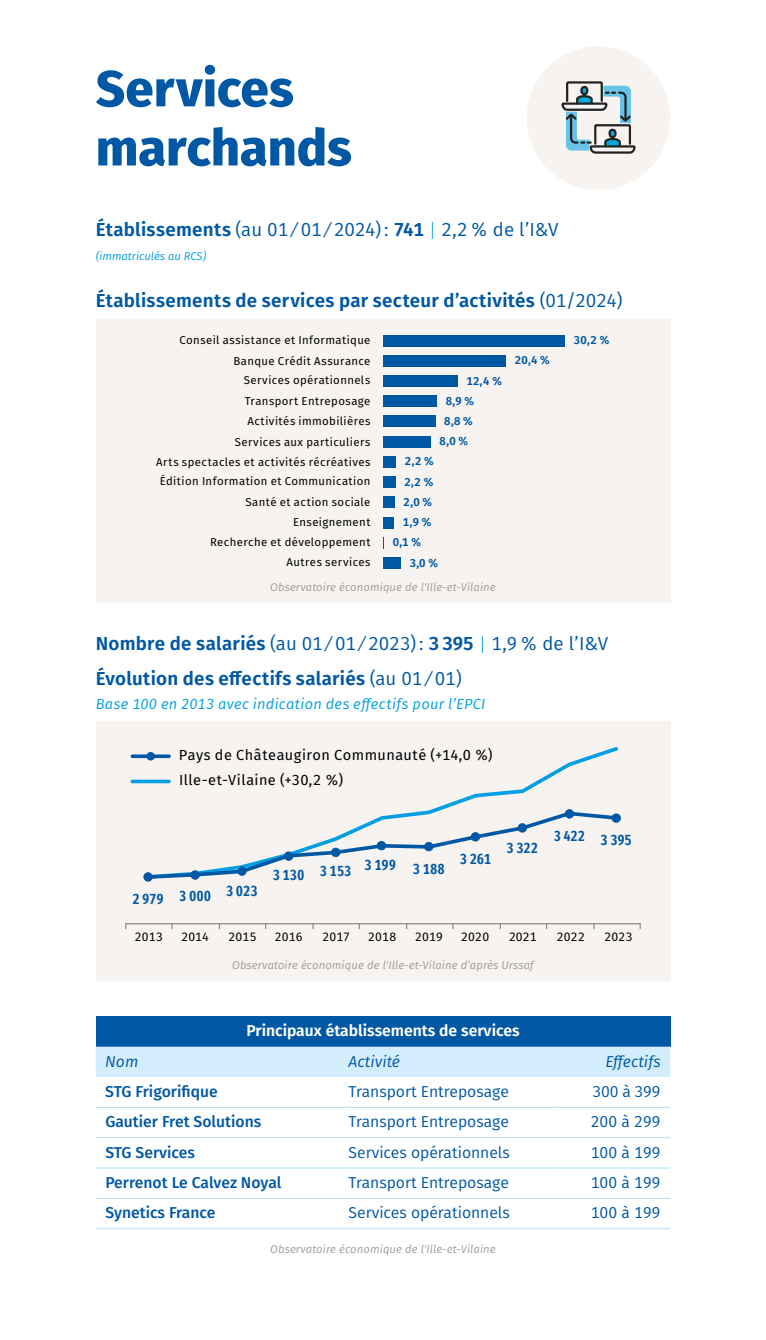
<style>
.page{position:relative;width:766px;height:1340px;background:#fff}
.page>*{position:absolute;margin:0;border:0;box-sizing:border-box;transform-origin:0 0}
.t1{font:800 50.62px/59.2px "Fira Sans";color:#0058a5}
.t2{font:600 18.9px/35.3px "Fira Sans";letter-spacing:.015em;color:#0058a5}
.t3{font:18.9px "Fira Sans";letter-spacing:-.005em;color:#0058a5}
.t4{font:15.75px "Fira Sans";color:#0058a5}
.t5{font:500 15.75px "Fira Sans";color:#0058a5}
.t6{font:600 15.75px "Fira Sans";color:#fff}
.t7{font:italic 15.75px "Fira Sans";color:#0058a5}
.t8{font:14.62px/25.2px "Fira Sans";letter-spacing:.035em;color:#010202}
.t9{font:italic 14.62px "Fira Sans";letter-spacing:.025em;color:#009fe3}
.t10{font:600 14.62px "Fira Sans Compressed";letter-spacing:.035em;color:#0058a5}
.t11{font:12.15px "Fira Sans";letter-spacing:.02em;color:#010202}
.t12{font:11.47px "Fira Sans";letter-spacing:.035em;color:#010202}
.t13{font:600 11.47px "Fira Sans";color:#0058a5}
.t14{font:italic 11.25px "Fira Sans";letter-spacing:.01em;color:#9d9d9c}
.t15{font:italic 11.25px "Fira Sans";color:#009fe3}
.s1{font-weight:600}
.s2{font-weight:300;color:#009fe3}
.s3{font-weight:400}
</style>
<div class="page">
<div style="left:526px;top:46px;width:144px;height:144px;background:#f7f3f0;border-radius:50%"></div>
<div style="left:96px;top:319px;width:574px;height:283px;background:#f7f3f0"></div>
<div style="left:383px;top:335px;width:181px;height:11px;background:#0058a5"></div>
<div style="left:383px;top:355px;width:122px;height:11px;background:#0058a5"></div>
<div style="left:383px;top:375px;width:74px;height:11px;background:#0058a5"></div>
<div style="left:383px;top:395px;width:53px;height:12px;background:#0058a5"></div>
<div style="left:383px;top:416px;width:52px;height:11px;background:#0058a5"></div>
<div style="left:383px;top:436px;width:47px;height:11px;background:#0058a5"></div>
<div style="left:383px;top:557px;width:17px;height:11px;background:#0058a5"></div>
<div style="left:383px;top:456px;width:12px;height:11px;background:#0058a5"></div>
<div style="left:383px;top:476px;width:12px;height:12px;background:#0058a5"></div>
<div style="left:383px;top:517px;width:10px;height:11px;background:#0058a5"></div>
<div style="left:383px;top:496px;width:11px;height:12px;background:#0058a5"></div>
<div style="left:96px;top:721px;width:574px;height:259px;background:#f7f3f0"></div>
<svg style="left:146px;top:747px;width:472px;height:62px"></svg>
<hr style="left:125px;top:923px;width:515px;height:1px;background:#888989">
<svg style="left:143px;top:809px;width:477px;height:72px"></svg>
<svg style="left:131px;top:754px;width:40px;height:4px"></svg>
<svg style="left:131px;top:779px;width:40px;height:4px"></svg>
<div style="left:146px;top:752px;width:9px;height:8px;background:#0058a5;border-radius:50%"></div>
<div style="left:96px;top:1016px;width:574px;height:30px;background:#0058a5"></div>
<div style="left:96px;top:1046px;width:574px;height:31px;background:#d4edfc"></div>
<hr style="left:96px;top:1106px;width:252px;height:1px;background:#afdff9">
<hr style="left:348px;top:1106px;width:209px;height:1px;background:#afdff9">
<hr style="left:557px;top:1106px;width:113px;height:1px;background:#afdff9">
<hr style="left:96px;top:1137px;width:252px;height:1px;background:#afdff9">
<hr style="left:348px;top:1137px;width:209px;height:1px;background:#afdff9">
<hr style="left:557px;top:1137px;width:113px;height:1px;background:#afdff9">
<hr style="left:96px;top:1167px;width:252px;height:1px;background:#afdff9">
<hr style="left:348px;top:1167px;width:209px;height:1px;background:#afdff9">
<hr style="left:557px;top:1167px;width:113px;height:1px;background:#afdff9">
<hr style="left:96px;top:1197px;width:252px;height:1px;background:#afdff9">
<hr style="left:348px;top:1197px;width:209px;height:1px;background:#afdff9">
<hr style="left:557px;top:1197px;width:113px;height:1px;background:#afdff9">
<hr style="left:96px;top:1228px;width:252px;height:1px;background:#afdff9">
<hr style="left:348px;top:1228px;width:209px;height:1px;background:#afdff9">
<hr style="left:557px;top:1228px;width:113px;height:1px;background:#afdff9">
<svg style="left:561px;top:81px;width:75px;height:73px"></svg>
<h1 class="t1" style="left:96px;top:55px;width:257px">Services marchands</h1>
<h2 class="t3" style="left:96px;top:216px;width:464px"><span class="s1">Établissements</span> (au 01 ⁄ 01 ⁄ 2024) : <span class="s1">741</span> <span class="s2">|</span> 2,2 % de l’I&amp;V</h2>
<p class="t15" style="left:96px;top:248px;width:112px">(immatriculés au RCS)</p>
<h2 class="t2" style="left:96px;top:282px;width:528px">Établissements de services par secteur d’activités <span class="s3">(01/2024)</span></h2>
<p class="t12" style="left:179px;top:331px;width:192px">Conseil assistance et Informatique</p>
<p class="t12" style="left:233px;top:352px;width:139px">Banque Crédit Assurance</p>
<p class="t12" style="left:243px;top:371px;width:128px">Services opérationnels</p>
<p class="t13" style="left:466px;top:371px;width:37px">12,4 %</p>
<p class="t12" style="left:245px;top:392px;width:127px">Transport Entreposage</p>
<p class="t13" style="left:445px;top:391px;width:30px">8,9 %</p>
<p class="t12" style="left:247px;top:412px;width:124px">Activités immobilières</p>
<p class="t13" style="left:444px;top:411px;width:31px">8,8 %</p>
<p class="t12" style="left:235px;top:433px;width:137px">Services aux particuliers</p>
<p class="t13" style="left:439px;top:432px;width:30px">8,0 %</p>
<p class="t12" style="left:156px;top:453px;width:216px">Arts spectacles et activités récréatives</p>
<p class="t13" style="left:405px;top:452px;width:31px">2,2 %</p>
<p class="t12" style="left:160px;top:472px;width:212px">Édition Information et Communication</p>
<p class="t12" style="left:293px;top:513px;width:79px">Enseignement</p>
<p class="t12" style="left:245px;top:493px;width:126px">Santé et action sociale</p>
<p class="t13" style="left:404px;top:472px;width:31px">2,2 %</p>
<p class="t13" style="left:403px;top:492px;width:30px">2,0 %</p>
<p class="t13" style="left:402px;top:512px;width:30px">1,9 %</p>
<p class="t12" style="left:210px;top:533px;width:162px">Recherche et développement</p>
<p class="t13" style="left:392px;top:533px;width:30px">0,1 %</p>
<p class="t12" style="left:286px;top:553px;width:85px">Autres services</p>
<p class="t13" style="left:409px;top:553px;width:30px">3,0 %</p>
<p class="t14" style="left:270px;top:578px;width:227px">Observatoire économique de l'Ille-et-Vilaine</p>
<p class="t13" style="left:514px;top:351px;width:37px">20,4 %</p>
<p class="t13" style="left:573px;top:331px;width:37px">30,2 %</p>
<h2 class="t2" style="left:96px;top:624px;width:514px">Nombre de salariés <span class="s3">(au 01 ⁄ 01 ⁄ 2023) :</span> 3 395 <span class="s2">|</span> <span class="s3">1,9 % de l’I&amp;V<br></span>Évolution des effectifs salariés <span class="s3">(au 01 ⁄ 01)</span></h2>
<p class="t9" style="left:96px;top:693px;width:391px">Base 100 en 2013 avec indication des effectifs pour l’EPCI</p>
<p class="t8" style="left:179px;top:741px;width:315px">Pays de Châteaugiron Communauté (+14,0 %)<br>Ille-et-Vilaine (+30,2 %)</p>
<p class="t10" style="left:133px;top:884px;width:126px">2 979 3 000 3 023</p>
<p class="t10" style="left:273px;top:857px;width:173px">3 130 3 153 3 199 3 188</p>
<p class="t10" style="left:460px;top:846px;width:32px">3 261</p>
<p class="t10" style="left:506px;top:835px;width:32px">3 322</p>
<p class="t10" style="left:554px;top:826px;width:79px">3 422 3 395</p>
<p class="t11" style="left:135px;top:927px;width:30px">2013</p>
<p class="t11" style="left:181px;top:927px;width:29px">2014</p>
<p class="t11" style="left:228px;top:927px;width:30px">2015</p>
<p class="t11" style="left:275px;top:927px;width:29px">2016</p>
<p class="t11" style="left:322px;top:927px;width:29px">2017</p>
<p class="t11" style="left:368px;top:927px;width:30px">2018</p>
<p class="t11" style="left:415px;top:927px;width:29px">2019</p>
<p class="t11" style="left:461px;top:927px;width:29px">2020</p>
<p class="t11" style="left:509px;top:927px;width:29px">2021</p>
<p class="t11" style="left:556px;top:927px;width:30px">2022</p>
<p class="t11" style="left:604px;top:927px;width:30px">2023</p>
<p class="t14" style="left:232px;top:956px;width:303px">Observatoire économique de l'Ille-et-Vilaine d’après Urssaf</p>
<h3 class="t6" style="left:246px;top:1017px;width:274px">Principaux établissements de services</h3>
<h3 class="t7" style="left:105px;top:1049px;width:35px">Nom</h3>
<h3 class="t7" style="left:348px;top:1049px;width:53px">Activité</h3>
<h3 class="t7" style="left:605px;top:1049px;width:57px">Effectifs</h3>
<h3 class="t5" style="left:105px;top:1078px;width:114px">STG Frigorifique</h3>
<h3 class="t4" style="left:348px;top:1079px;width:162px">Transport Entreposage</h3>
<h3 class="t4" style="left:592px;top:1079px;width:70px">300 à 399</h3>
<h3 class="t5" style="left:105px;top:1109px;width:157px">Gautier Fret Solutions</h3>
<h3 class="t4" style="left:348px;top:1110px;width:162px">Transport Entreposage</h3>
<h3 class="t4" style="left:590px;top:1110px;width:71px">200 à 299</h3>
<h3 class="t5" style="left:105px;top:1139px;width:91px">STG Services</h3>
<h3 class="t4" style="left:348px;top:1140px;width:163px">Services opérationnels</h3>
<h3 class="t4" style="left:590px;top:1140px;width:71px">100 à 199</h3>
<h3 class="t5" style="left:105px;top:1169px;width:178px">Perrenot Le Calvez Noyal</h3>
<h3 class="t4" style="left:348px;top:1170px;width:162px">Transport Entreposage</h3>
<h3 class="t4" style="left:590px;top:1170px;width:71px">100 à 199</h3>
<h3 class="t5" style="left:105px;top:1200px;width:112px">Synetics France</h3>
<h3 class="t4" style="left:348px;top:1201px;width:163px">Services opérationnels</h3>
<h3 class="t4" style="left:590px;top:1201px;width:71px">100 à 199</h3>
<p class="t14" style="left:270px;top:1240px;width:227px">Observatoire économique de l'Ille-et-Vilaine</p>
</div>
